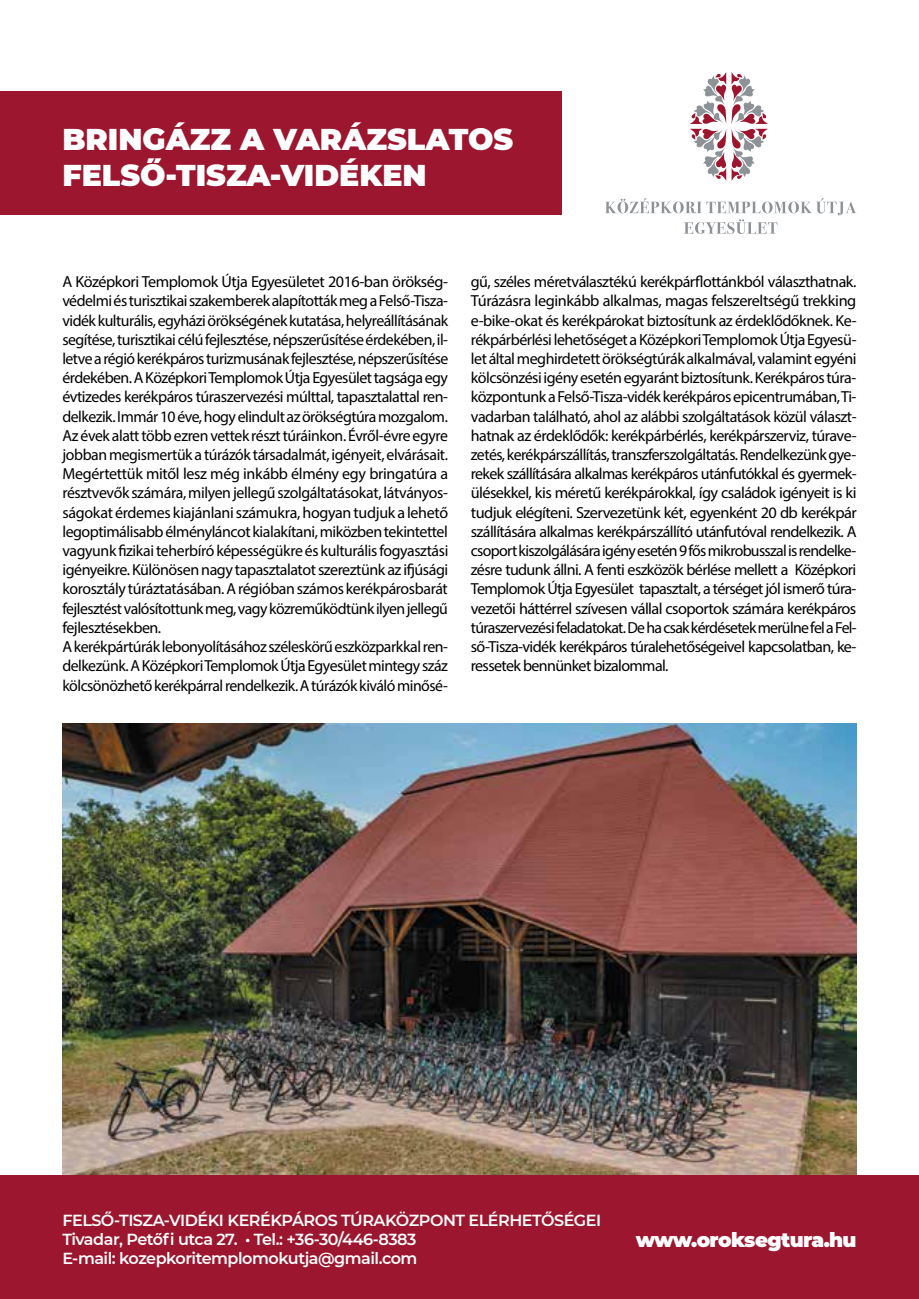
<style>
.page{position:relative;width:919px;height:1299px;background:#fff}
.page>*{position:absolute;margin:0;border:0;box-sizing:border-box;transform-origin:0 0}
.t1{font:900 30px/36px "Montserrat";color:#fff}
.t2{font:900 20px "Montserrat";letter-spacing:-.03em;color:#fff}
.t3{font:16px/19.2px "Myriad Pro";letter-spacing:-.03em;color:#000}
.t4{font:600 16px/19.2px "Montserrat";letter-spacing:-.03em;color:#fff}
</style>
<div class="page">
<div style="left:0;top:91px;width:561px;height:123px;background:#9c162f"></div>
<svg style="left:605px;top:198px;width:251px;height:36px"></svg>
<svg style="left:690px;top:72px;width:78px;height:109px"></svg>
<img style="left:62px;top:723px;width:794px;height:452px">
<div style="left:0;top:1175px;width:918px;height:123px;background:#9c162f"></div>
<h1 class="t1" style="left:62px;top:119px;width:452px">BRINGÁZZ A VARÁZSLATOS<br>FELSŐ-TISZA-VIDÉKEN</h1>
<p class="t3" style="left:62px;top:272px;width:387px">A Középkori Templomok Útja Egyesületet 2016-ban örökség&shy;védelmi és turisztikai szakemberek alapították meg a Felső-Tisza&shy;vidék kulturális, egyházi örökségének kutatása, helyreállításának segítése, turisztikai célú fejlesztése, népszerűsítése érdekében, il&shy;letve a régió kerékpáros turizmusának fejlesztése, népszerűsítése érdekében. A Középkori Templomok ÚtjaEgyesület tagsága egy évtizedes kerékpáros túraszervezési múlttal, tapasztalattal ren&shy;delkezik. Immár 10 éve, hogy elindult az örökségtúra mozgalom.<br>Az évek alatt több ezren vettek részt túráinkon. Évről-évre egyre jobban megismertük a túrázók társadalmát, igényeit, elvárásait.<br>Megértettük mitől lesz még inkább élmény egy bringatúra a résztvevők számára, milyen jellegű szolgáltatásokat, látványos&shy;ságokat érdemes kiajánlani számukra, hogyan tudjuk a lehető legoptimálisabb élményláncot kialakítani, miközben tekintettel vagyunk fizikai teherbíró képességükre és kulturális fogyasztási igényeikre. Különösen nagy tapasztalatot szereztünk az ifjúsági korosztály túráztatásában. A régióban számos kerékpárosbarát fejlesztést valósítottunk meg, vagy közreműködtünk ilyen jellegű fejlesztésekben.<br>A kerékpártúrák lebonyolításához széleskörű eszközparkkal ren&shy;delkezünk. A Középkori Templomok Útja Egyesület mintegy száz kölcsönözhető kerékpárral rendelkezik. A túrázók kiváló minősé-</p>
<p class="t3" style="left:471px;top:272px;width:387px;text-align:justify">gű, széles méretválasztékú kerékpárflottánkból választhatnak.<br>Túrázásra leginkább alkalmas, magas felszereltségű trekking e-bike-okat és kerékpárokat biztosítunk az érdeklődőknek. Ke&shy;rékpárbérlési lehetőséget a Középkori Templomok Útja Egyesü&shy;let által meghirdetett örökségtúrák alkalmával, valamint egyéni kölcsönzési igény esetén egyaránt biztosítunk. Kerékpáros túra&shy;központunk a Felső-Tisza-vidék kerékpáros epicentrumában, Ti&shy;vadarban található, ahol az alábbi szolgáltatások közül választ&shy;hatnak az érdeklődők: kerékpárbérlés, kerékpárszerviz, túrave&shy;zetés, kerékpárszállítás, transzferszolgáltatás. Rendelkezünk gye&shy;rekek szállítására alkalmas kerékpáros utánfutókkal és gyermek&shy;ülésekkel, kis méretű kerékpárokkal, így családok igényeit is ki tudjuk elégíteni. Szervezetünk két, egyenként 20 db kerékpár szállítására alkalmas kerékpárszállító utánfutóval rendelkezik. A csoport kiszolgálására igény esetén 9 fős mikrobusszal is rendelke&shy;zésre tudunk állni. A fenti eszközök bérlése mellett a Középkori Templomok Útja Egyesület tapasztalt, a térséget jól ismerő túra&shy;vezetői háttérrel szívesen vállal csoportok számára kerékpáros túraszervezési feladatokat. De ha csak kérdésetek merülne fel a Fel&shy;ső-Tisza-vidék kerékpáros túralehetőségeivel kapcsolatban, ke&shy;ressetek bennünket bizalommal.</p>
<p class="t4" style="left:62px;top:1209px;width:540px">FELSŐ-TISZA-VIDÉKI KERÉKPÁROS TÚRAKÖZPONT ELÉRHETŐSÉGEI<br>Tivadar, Petőfi utca 27. • Tel.: +36-30/446-8383<br>E-mail: kozepkoritemplomokutja@gmail.com</p>
<p class="t2" style="left:635px;top:1224px;width:222px">www.oroksegtura.hu</p>
</div>
